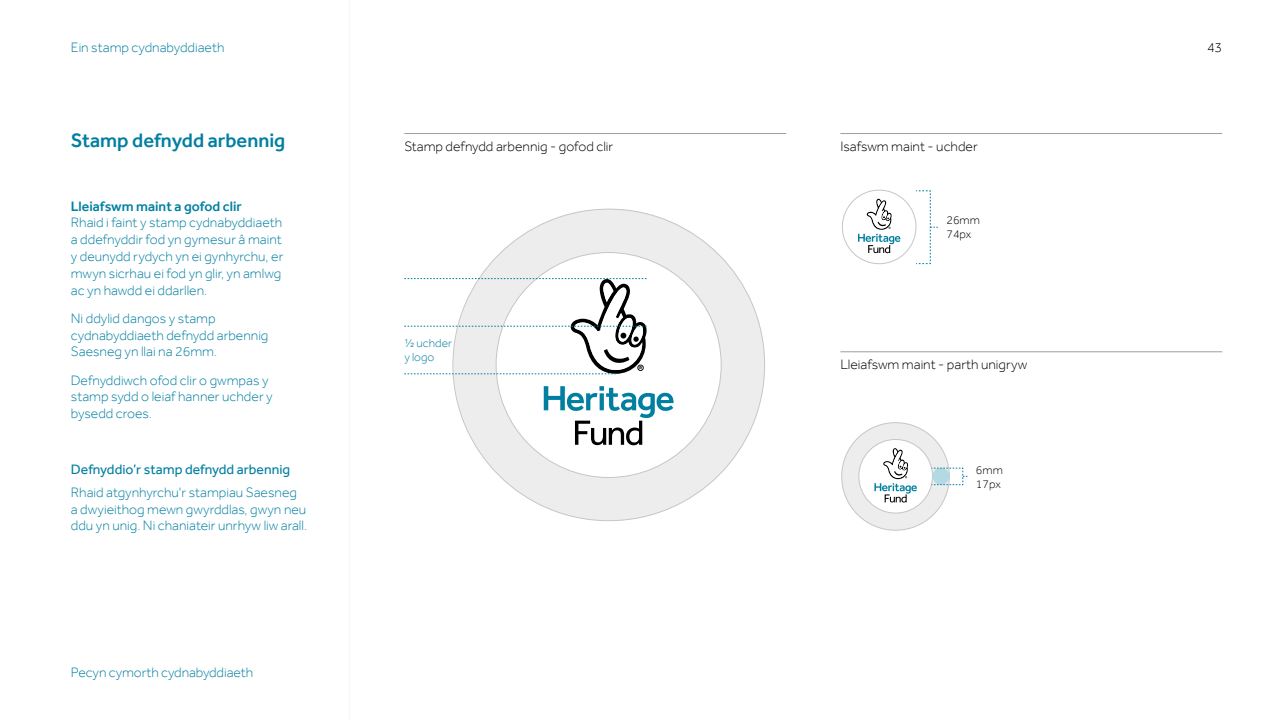
<style>
.page{position:relative;width:1279px;height:720px;background:#fff}
.page>*{position:absolute;margin:0;border:0;box-sizing:border-box;transform-origin:0 0}
.t1{font:500 20px "Effra";color:#007fa1}
.t2{font:300 14px/16.8px "Effra";color:#007fa1}
.t3{font:300 14px "Effra";color:#000}
.t4{font:14px "Effra";color:#007fa1}
.t5{font:500 14px "Effra";color:#007fa1}
.t6{font:300 12px/14px "Effra";color:#000}
.t7{font:300 12px/14px "Effra";color:#007fa1}
</style>
<div class="page">
<hr style="left:840px;top:352px;width:382px;height:1px;background:#989fa5">
<hr style="left:404px;top:133px;width:382px;height:1px;background:#989fa5">
<hr style="left:840px;top:133px;width:382px;height:1px;background:#989fa5">
<hr style="left:349px;top:0;width:1px;height:720px;background:#f6f6f6">
<div style="left:453px;top:209px;width:311px;height:312px;background:#ededed;border-radius:50%"></div>
<div style="left:496px;top:252px;width:225px;height:226px;background:#fff;border:1px solid #c6c6c6;border-radius:50%"></div>
<svg style="left:544px;top:386px;width:129px;height:59px"></svg>
<svg style="left:404px;top:278px;width:243px;height:97px"></svg>
<svg style="left:915px;top:190px;width:22px;height:74px"></svg>
<div style="left:842px;top:190px;width:74px;height:74px;background:#fff;border:1px solid #c6c6c6;border-radius:50%"></div>
<svg style="left:858px;top:199px;width:42px;height:54px"></svg>
<div style="left:841px;top:423px;width:108px;height:107px;background:#ededed;border:1px solid #c6c6c6;border-radius:50%"></div>
<div style="left:858px;top:439px;width:74px;height:74px;background:#fff;border:1px solid #c6c6c6;border-radius:50%"></div>
<svg style="left:874px;top:448px;width:42px;height:55px"></svg>
<svg style="left:931px;top:468px;width:36px;height:17px"></svg>
<p class="t2" style="left:71px;top:39px;width:155px">Ein stamp cydnabyddiaeth</p>
<h1 class="t1" style="left:71px;top:128px;width:216px">Stamp defnydd arbennig</h1>
<p class="t5" style="left:71px;top:198px;width:172px">Lleiafswm maint a gofod clir</p>
<p class="t2" style="left:71px;top:214px;width:214px">Rhaid i faint y stamp cydnabyddiaeth a ddefnyddir fod yn gymesur â maint y deunydd rydych yn ei gynhyrchu, er mwyn sicrhau ei fod yn glir, yn amlwg ac yn hawdd ei ddarllen.</p>
<p class="t2" style="left:71px;top:310px;width:199px">Ni ddylid dangos y stamp cydnabyddiaeth defnydd arbennig<br>Saesneg yn llai na 26mm.</p>
<p class="t2" style="left:71px;top:371px;width:203px">Defnyddiwch ofod clir o gwmpas y stamp sydd o leiaf hanner uchder y bysedd croes.</p>
<p class="t4" style="left:71px;top:461px;width:221px">Defnyddio’r stamp defnydd arbennig</p>
<p class="t2" style="left:71px;top:484px;width:238px">Rhaid atgynhyrchu'r stampiau Saesneg a dwyieithog mewn gwyrddlas, gwyn neu ddu yn unig. Ni chaniateir unrhyw liw arall.</p>
<p class="t2" style="left:71px;top:664px;width:184px">Pecyn cymorth cydnabyddiaeth</p>
<p class="t3" style="left:404px;top:138px;width:210px">Stamp defnydd arbennig - gofod clir</p>
<p class="t7" style="left:404px;top:336px;width:49px">½ uchder y logo</p>
<p class="t3" style="left:840px;top:138px;width:139px">Isafswm maint - uchder</p>
<p class="t6" style="left:946px;top:213px;width:35px">26mm<br>74px</p>
<p class="t3" style="left:840px;top:356px;width:189px">Lleiafswm maint - parth unigryw</p>
<p class="t6" style="left:976px;top:462px;width:28px">6mm<br>17px</p>
<p class="t3" style="left:1206px;top:39px;width:17px">43</p>
</div>
